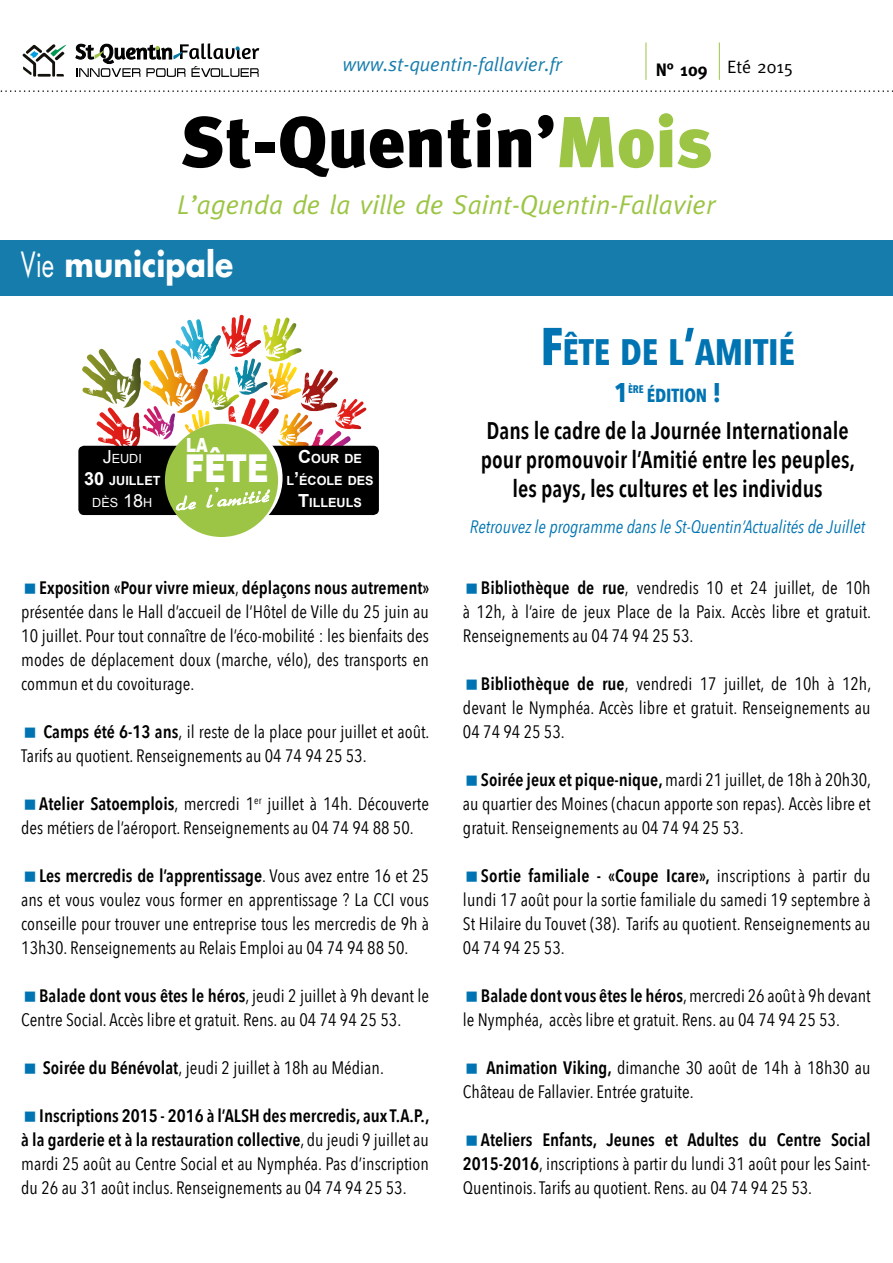
<style>
.page{position:relative;width:893px;height:1263px;background:#fff}
.page>*{position:absolute;margin:0;border:0;box-sizing:border-box;transform-origin:0 0}
.t1{font:900 72px "Meta Plus";color:#000}
.t2{font:900 38.4px "Arial";color:#fff;scale:.77 1}
.t3{font:700 36.75px "Avenir Next Condensed";letter-spacing:-.005em;color:#0074b2}
.t4{font:700 33.75px "Futura";color:#fff;scale:.88 1}
.t5{font:italic 27px "Meta";color:#9cc545}
.t6{font:700 27px "Avenir Next Condensed";color:#0074b2}
.t7{font:24.6px "Arabella";color:#fff}
.t8{font:600 24px/28.8px "Avenir Next Condensed";color:#000;text-align:center;scale:.95 1}
.t9{font:italic 19.5px "Meta";color:#167cac}
.t10{font:900 19.5px "Arial";color:#fff;scale:.77 1}
.t11{font:700 18.9px "Avenir Next Condensed";letter-spacing:-.005em;color:#0074b2}
.t12{font:18px/24px "Avenir Next Condensed";color:#000;text-align:justify}
.t13{font:italic 18px "Avenir Next Condensed";color:#0074b2}
.t14{font:18px "Meta";color:#000}
.t15{font:700 12.6px/21.6px "Arial";color:#fff;text-align:center}
.t16{font:12.6px/21.6px "Arial";color:#fff;text-align:center}
.t17{font:700 10.95px "Avenir Next Condensed";color:#0074b2}
.s1{font-weight:700}
.s2{color:#9cc545}
.s3{font-weight:400}
.s4{font-size:18px}
.s5{font-weight:700;font-size:18px}
.s6{font-weight:600}
.s7{font-size:52.5px}
.s8{font-size:27px}
</style>
<div class="page">
<svg style="left:0;top:90px;width:893px;height:2px"></svg>
<hr style="left:646px;top:43px;width:1px;height:37px;background:#9cc545">
<svg style="left:75px;top:43px;width:184px;height:34px"></svg>
<svg style="left:22px;top:44px;width:44px;height:33px"></svg>
<hr style="left:719px;top:43px;width:1px;height:37px;background:#9cc545">
<div style="left:0;top:240px;width:893px;height:55px;background:#167cac"></div>
<img style="left:79px;top:314px;width:292px;height:222px">
<svg style="left:108px;top:408px;width:15px;height:17px"></svg>
<svg style="left:171px;top:348px;width:11px;height:28px"></svg>
<svg style="left:230px;top:398px;width:21px;height:28px"></svg>
<svg style="left:306px;top:429px;width:14px;height:17px"></svg>
<svg style="left:224px;top:315px;width:17px;height:21px"></svg>
<svg style="left:305px;top:369px;width:16px;height:17px"></svg>
<svg style="left:285px;top:413px;width:14px;height:13px"></svg>
<svg style="left:99px;top:349px;width:18px;height:24px"></svg>
<svg style="left:343px;top:399px;width:13px;height:10px"></svg>
<svg style="left:188px;top:410px;width:12px;height:22px"></svg>
<svg style="left:207px;top:374px;width:14px;height:18px"></svg>
<svg style="left:196px;top:319px;width:7px;height:20px"></svg>
<svg style="left:264px;top:318px;width:23px;height:19px"></svg>
<svg style="left:236px;top:358px;width:17px;height:18px"></svg>
<svg style="left:154px;top:406px;width:8px;height:14px"></svg>
<svg style="left:270px;top:362px;width:19px;height:17px"></svg>
<div style="left:78px;top:446px;width:301px;height:69px;background:#000;border-radius:6px"></div>
<svg style="left:169px;top:421px;width:114px;height:113px"></svg>
<div style="left:165px;top:424px;width:113px;height:113px;background:#9cc545;border-radius:50%"></div>
<svg style="left:176px;top:496px;width:20px;height:14px"></svg>
<svg style="left:207px;top:487px;width:63px;height:21px"></svg>
<p class="t9" style="left:343px;top:53px;width:220px">www.st-quentin-fallavier.fr</p>
<p class="t14" style="left:656px;top:57px;width:139px"><span class="s1">N° 109</span> Eté 2015</p>
<h1 class="t1" style="left:181px;top:100px;width:533px">St-Quentin’<span class="s2">Mois</span></h1>
<h3 class="t5" style="left:177px;top:189px;width:539px">L’agenda de la ville de Saint-Quentin-Fallavier</h3>
<h3 class="t4" style="left:21px;top:241px;width:243px"><span class="s3">Vie</span> municipale</h3>
<p class="t10" style="left:186px;top:431px;width:30px">LA</p>
<h3 class="t7" style="left:174px;top:487px;width:94px;rotate:-6deg">de l’amitié</h3>
<h2 class="t2" style="left:185px;top:440px;width:110px">FÊTE</h2>
<p class="t16" style="left:84px;top:448px;width:78px"><span class="s4">J</span>EUDI<br><span class="s5">30</span> <span class="s1">JUILLET<br></span>DÈS <span class="s4">18</span>H</p>
<p class="t15" style="left:286px;top:449px;width:89px"><span class="s4">C</span>OUR DE<br>L<span class="s4">’</span>ÉCOLE DES<br><span class="s4">T</span>ILLEULS</p>
<p class="t12" style="left:21px;top:575px;width:410px;text-indent:18px"><span class="s6">Exposition «Pour vivre mieux</span>, <span class="s6">déplaçons nous autrement» </span>présentée dans le Hall d’accueil de l’Hôtel de Ville du 25 juin au 10 juillet. Pour tout connaître de l’éco-mobilité : les bienfaits des modes de déplacement doux (marche, vélo), des transports en commun et du covoiturage.</p>
<p class="t12" style="left:21px;top:719px;width:410px;text-indent:22px"><span class="s6">Camps été 6-13 ans</span>, il reste de la place pour juillet et août.<br>Tarifs au quotient. Renseignements au 04 74 94 25 53.</p>
<p class="t12" style="left:21px;top:791px;width:409px;text-indent:18px"><span class="s6">Atelier Satoemplois</span>, mercredi 1<sup>er</sup> juillet à 14h. Découverte des métiers de l’aéroport. Renseignements au 04 74 94 88 50.</p>
<p class="t12" style="left:21px;top:863px;width:409px;text-indent:18px"><span class="s6">Les mercredis de l’apprentissage</span>. Vous avez entre 16 et 25 ans et vous voulez vous former en apprentissage ? La CCI vous conseille pour trouver une entreprise tous les mercredis de 9h à 13h30. Renseignements au Relais Emploi au 04 74 94 88 50.</p>
<p class="t12" style="left:21px;top:983px;width:409px;text-indent:18px"><span class="s6">Balade dont vous êtes le héros</span>, jeudi 2 juillet à 9h devant le<br>Centre Social. Accès libre et gratuit. Rens. au 04 74 94 25 53.</p>
<p class="t12" style="left:43px;top:1055px;width:343px"><span class="s6">Soirée du Bénévolat</span>, jeudi 2 juillet à 18h au Médian.</p>
<p class="t12" style="left:21px;top:1103px;width:410px;text-indent:18px"><span class="s6">Inscriptions 2015 - 2016 à l’ALSH des mercredis, aux T.A.P., à la garderie et à la restauration collective</span>, du jeudi 9 juillet au mardi 25 août au Centre Social et au Nymphéa. Pas d’inscription du 26 au 31 août inclus. Renseignements au 04 74 94 25 53.</p>
<h3 class="t3" style="left:540px;top:330px;width:256px"><span class="s7">F</span>ÊTE DE L<span class="s7">’</span>AMITIÉ</h3>
<h3 class="t6" style="left:614px;top:376px;width:16px">1</h3>
<p class="t17" style="left:628px;top:382px;width:17px">ÈRE</p>
<p class="t11" style="left:647px;top:383px;width:76px">ÉDITION <span class="s8">!</span></p>
<h3 class="t8" style="left:481px;top:416px;width:395px">Dans le cadre de la Journée Internationale pour promouvoir l’Amitié entre les peuples, les pays, les cultures et les individus</h3>
<p class="t13" style="left:470px;top:516px;width:397px">Retrouvez le programme dans le St-Quentin’Actualités de Juillet</p>
<p class="t12" style="left:463px;top:575px;width:410px;text-indent:18px"><span class="s6">Bibliothèque de rue</span>, vendredis 10 et 24 juillet, de 10h à 12h, à l’aire de jeux Place de la Paix. Accès libre et gratuit.<br>Renseignements au 04 74 94 25 53.</p>
<p class="t12" style="left:463px;top:671px;width:410px;text-indent:18px"><span class="s6">Bibliothèque de rue</span>, vendredi 17 juillet, de 10h à 12h, devant le Nymphéa. Accès libre et gratuit. Renseignements au 04 74 94 25 53.</p>
<p class="t12" style="left:463px;top:767px;width:410px;text-indent:18px"><span class="s6">Soirée jeux et pique-nique,</span> mardi 21 juillet, de 18h à 20h30, au quartier des Moines (chacun apporte son repas). Accès libre et gratuit. Renseignements au 04 74 94 25 53.</p>
<p class="t12" style="left:463px;top:863px;width:409px;text-indent:18px"><span class="s6">Sortie familiale - «Coupe Icare»,</span> inscriptions à partir du lundi 17 août pour la sortie familiale du samedi 19 septembre à St Hilaire du Touvet (38). Tarifs au quotient. Renseignements au 04 74 94 25 53.</p>
<p class="t12" style="left:463px;top:983px;width:409px;text-indent:18px"><span class="s6">Balade dont vous êtes le héros</span>, mercredi 26 août à 9h devant le Nymphéa, accès libre et gratuit. Rens. au 04 74 94 25 53.</p>
<p class="t12" style="left:463px;top:1055px;width:409px;text-indent:24px"><span class="s6">Animation Viking,</span> dimanche 30 août de 14h à 18h30 au<br>Château de Fallavier. Entrée gratuite.</p>
<p class="t12" style="left:463px;top:1127px;width:409px;text-indent:18px"><span class="s6">Ateliers Enfants, Jeunes et Adultes du Centre Social 2015-2016</span>, inscriptions à partir du lundi 31 août pour les Saint-Quentinois. Tarifs au quotient. Rens. au 04 74 94 25 53.</p>
</div>
